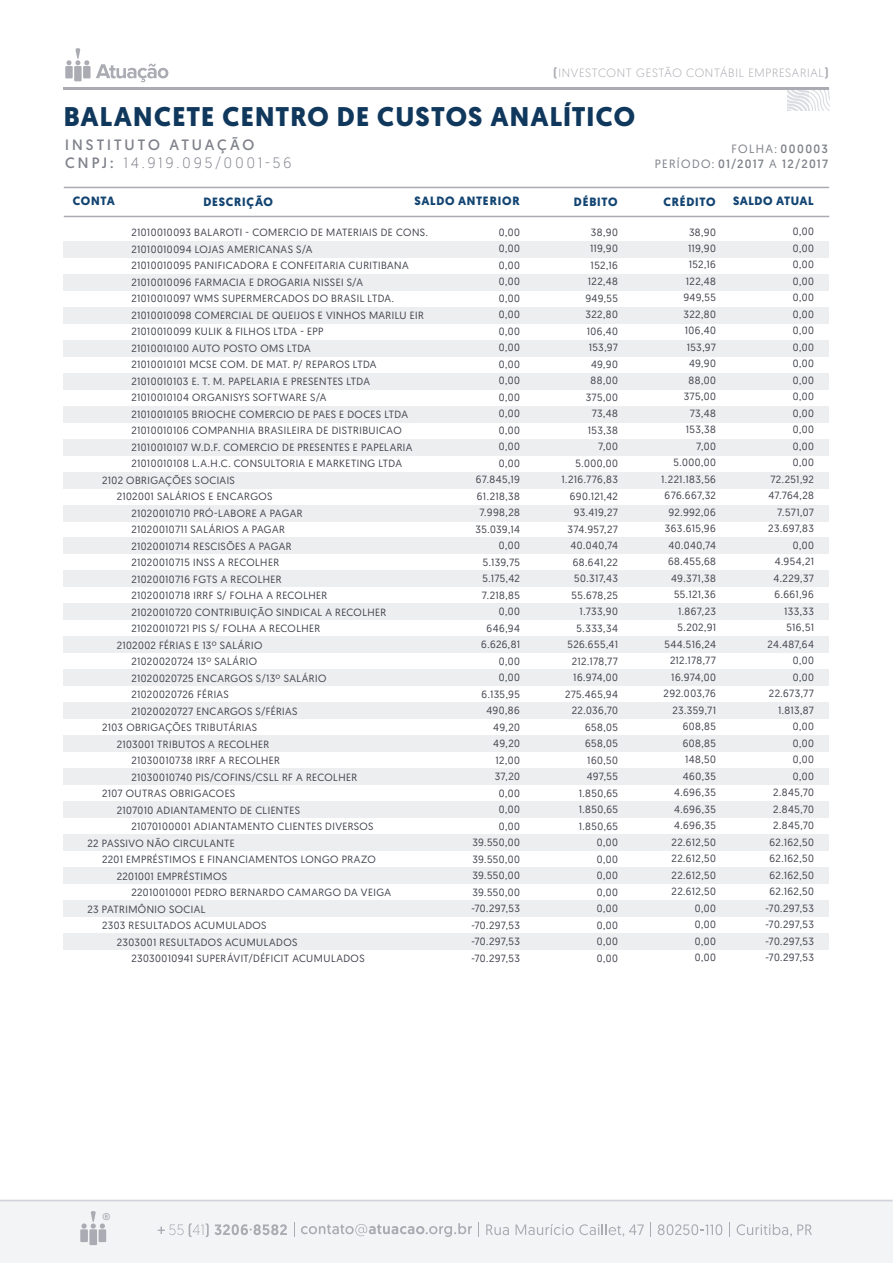
<style>
.page{position:relative;width:893px;height:1263px;background:#fff}
.page>*{position:absolute;margin:0;border:0;box-sizing:border-box;transform-origin:0 0}
.t1{font:700 27px "Geomanist";letter-spacing:.04em;color:#10385d}
.t2{font:17.55px "Geomanist";color:#abacb3}
.t3{font:15px/18px "Geomanist";letter-spacing:.195em;color:#80828b}
.t4{font:700 12px "Geomanist";letter-spacing:.06em;color:#124472}
.t5{font:300 12px "Geomanist";letter-spacing:.055em;color:#abacb3}
.t6{font:12px/14.4px "Geomanist";letter-spacing:.1em;color:#80828b;text-align:right}
.t7{font:10.5px/16.5px "Geomanist";letter-spacing:.04em;color:#43454f;text-align:right}
.s1{font-weight:500}
.s2{font-weight:300}
.s3{font-style:inherit}
</style>
<div class="page">
<div style="left:64px;top:933px;width:765px;height:17px;background:#edeef0"></div>
<div style="left:64px;top:241px;width:765px;height:17px;background:#edeef0"></div>
<div style="left:64px;top:274px;width:765px;height:17px;background:#edeef0"></div>
<div style="left:64px;top:307px;width:765px;height:16px;background:#edeef0"></div>
<div style="left:64px;top:340px;width:765px;height:16px;background:#edeef0"></div>
<div style="left:64px;top:373px;width:765px;height:16px;background:#edeef0"></div>
<div style="left:64px;top:406px;width:765px;height:16px;background:#edeef0"></div>
<div style="left:64px;top:439px;width:765px;height:16px;background:#edeef0"></div>
<div style="left:64px;top:472px;width:765px;height:16px;background:#edeef0"></div>
<div style="left:64px;top:505px;width:765px;height:16px;background:#edeef0"></div>
<div style="left:64px;top:538px;width:765px;height:16px;background:#edeef0"></div>
<div style="left:64px;top:571px;width:765px;height:16px;background:#edeef0"></div>
<div style="left:64px;top:604px;width:765px;height:16px;background:#edeef0"></div>
<div style="left:64px;top:637px;width:765px;height:16px;background:#edeef0"></div>
<div style="left:64px;top:670px;width:765px;height:16px;background:#edeef0"></div>
<div style="left:64px;top:702px;width:765px;height:17px;background:#edeef0"></div>
<div style="left:64px;top:735px;width:765px;height:17px;background:#edeef0"></div>
<div style="left:64px;top:768px;width:765px;height:17px;background:#edeef0"></div>
<div style="left:64px;top:801px;width:765px;height:17px;background:#edeef0"></div>
<div style="left:64px;top:834px;width:765px;height:17px;background:#edeef0"></div>
<div style="left:64px;top:867px;width:765px;height:17px;background:#edeef0"></div>
<div style="left:64px;top:900px;width:765px;height:17px;background:#edeef0"></div>
<div style="left:0;top:1199px;width:893px;height:64px;background:#f3f4f6"></div>
<svg style="left:158px;top:1223px;width:129px;height:14px"></svg>
<svg style="left:294px;top:1222px;width:1px;height:14px"></svg>
<svg style="left:301px;top:1223px;width:171px;height:14px"></svg>
<svg style="left:478px;top:1222px;width:1px;height:14px"></svg>
<svg style="left:486px;top:1224px;width:23px;height:11px"></svg>
<svg style="left:516px;top:1224px;width:128px;height:13px"></svg>
<svg style="left:650px;top:1222px;width:1px;height:14px"></svg>
<svg style="left:658px;top:1224px;width:64px;height:11px"></svg>
<svg style="left:729px;top:1222px;width:1px;height:14px"></svg>
<svg style="left:737px;top:1224px;width:75px;height:13px"></svg>
<div style="left:80px;top:1229px;width:8px;height:13px;background:#abacb3"></div>
<div style="left:99px;top:1229px;width:7px;height:13px;background:#abacb3"></div>
<div style="left:89px;top:1229px;width:8px;height:16px;background:#abacb3"></div>
<svg style="left:81px;top:1211px;width:24px;height:17px"></svg>
<hr style="left:0;top:1200px;width:892px;height:1px;background:#d3d4db">
<svg style="left:96px;top:64px;width:72px;height:18px"></svg>
<div style="left:65px;top:66px;width:8px;height:12px;background:#abacb3"></div>
<div style="left:83px;top:66px;width:8px;height:12px;background:#abacb3"></div>
<div style="left:74px;top:66px;width:8px;height:15px;background:#abacb3"></div>
<svg style="left:66px;top:48px;width:23px;height:17px"></svg>
<svg style="left:788px;top:90px;width:42px;height:21px"></svg>
<hr style="left:64px;top:88px;width:765px;height:2px;background:#abacb3">
<hr style="left:64px;top:187px;width:765px;height:1px;background:#abacb3">
<hr style="left:64px;top:216px;width:765px;height:1px;background:#abacb3">
<p class="t5" style="left:553px;top:65px;width:277px"><span class="s1">(</span>INVESTCONT GESTÃO CONTÁBIL EMPRESARIAL<span class="s1">)</span></p>
<h1 class="t1" style="left:64px;top:99px;width:573px">BALANCETE CENTRO DE CUSTOS ANALÍTICO</h1>
<h3 class="t3" style="left:65px;top:136px;width:228px">INSTITUTO ATUAÇÃO<br>CNPJ: <span class="s2">14.919.095/0001-56</span></h3>
<p class="t6" style="left:655px;top:142px;width:175px"><span class="s3">FOLHA:</span> 000003<br><span class="s3">PERÍODO:</span> 01/2017 <span class="s3">A</span> 12/2017</p>
<p class="t4" style="left:73px;top:193px;width:44px">CONTA</p>
<p class="t4" style="left:203px;top:193px;width:71px">DESCRIÇÃO</p>
<p class="t4" style="left:414px;top:193px;width:107px">SALDO ANTERIOR</p>
<p class="t4" style="left:574px;top:193px;width:45px">DÉBITO</p>
<p class="t4" style="left:663px;top:193px;width:54px">CRÉDITO</p>
<p class="t4" style="left:733px;top:193px;width:82px">SALDO ATUAL</p>
<p class="t7" style="left:131px;top:224px;width:298px">21010010093 BALAROTI - COMERCIO DE MATERIAIS DE CONS.</p>
<p class="t7" style="left:131px;top:240px;width:183px">21010010094 LOJAS AMERICANAS S/A</p>
<p class="t7" style="left:131px;top:257px;width:279px">21010010095 PANIFICADORA E CONFEITARIA CURITIBANA</p>
<p class="t7" style="left:131px;top:273px;width:233px">21010010096 FARMACIA E DROGARIA NISSEI S/A</p>
<p class="t7" style="left:131px;top:290px;width:264px">21010010097 WMS SUPERMERCADOS DO BRASIL LTDA.</p>
<p class="t7" style="left:131px;top:306px;width:294px">21010010098 COMERCIAL DE QUEIJOS E VINHOS MARILU EIR</p>
<p class="t7" style="left:131px;top:323px;width:193px">21010010099 KULIK &amp; FILHOS LTDA - EPP</p>
<p class="t7" style="left:131px;top:339px;width:181px">21010010100 AUTO POSTO OMS LTDA</p>
<p class="t7" style="left:131px;top:356px;width:247px">21010010101 MCSE COM. DE MAT. P/ REPAROS LTDA</p>
<p class="t7" style="left:131px;top:372px;width:240px">21010010103 E. T. M. PAPELARIA E PRESENTES LTDA</p>
<p class="t7" style="left:131px;top:389px;width:197px">21010010104 ORGANISYS SOFTWARE S/A</p>
<p class="t7" style="left:131px;top:405px;width:278px">21010010105 BRIOCHE COMERCIO DE PAES E DOCES LTDA</p>
<p class="t7" style="left:131px;top:422px;width:272px">21010010106 COMPANHIA BRASILEIRA DE DISTRIBUICAO</p>
<p class="t7" style="left:131px;top:438px;width:283px">21010010107 W.D.F. COMERCIO DE PRESENTES E PAPELARIA</p>
<p class="t7" style="left:131px;top:455px;width:272px">21010010108 L.A.H.C. CONSULTORIA E MARKETING LTDA</p>
<p class="t7" style="left:102px;top:471px;width:134px">2102 OBRIGAÇÕES SOCIAIS</p>
<p class="t7" style="left:117px;top:488px;width:157px">2102001 SALÁRIOS E ENCARGOS</p>
<p class="t7" style="left:131px;top:504px;width:173px">21020010710 PRÓ-LABORE A PAGAR</p>
<p class="t7" style="left:131px;top:521px;width:155px">21020010711 SALÁRIOS A PAGAR</p>
<p class="t7" style="left:131px;top:537px;width:162px">21020010714 RESCISÕES A PAGAR</p>
<p class="t7" style="left:131px;top:554px;width:149px">21020010715 INSS A RECOLHER</p>
<p class="t7" style="left:131px;top:570px;width:152px">21020010716 FGTS A RECOLHER</p>
<p class="t7" style="left:131px;top:587px;width:197px">21020010718 IRRF S/ FOLHA A RECOLHER</p>
<p class="t7" style="left:131px;top:603px;width:256px">21020010720 CONTRIBUIÇÃO SINDICAL A RECOLHER</p>
<p class="t7" style="left:131px;top:620px;width:190px">21020010721 PIS S/ FOLHA A RECOLHER</p>
<p class="t7" style="left:117px;top:636px;width:147px">2102002 FÉRIAS E 13º SALÁRIO</p>
<p class="t7" style="left:131px;top:653px;width:127px">21020020724 13º SALÁRIO</p>
<p class="t7" style="left:131px;top:669px;width:196px">21020020725 ENCARGOS S/13º SALÁRIO</p>
<p class="t7" style="left:131px;top:686px;width:99px">21020020726 FÉRIAS</p>
<p class="t7" style="left:131px;top:702px;width:168px">21020020727 ENCARGOS S/FÉRIAS</p>
<p class="t7" style="left:102px;top:719px;width:157px">2103 OBRIGAÇÕES TRIBUTÁRIAS</p>
<p class="t7" style="left:117px;top:735px;width:154px">2103001 TRIBUTOS A RECOLHER</p>
<p class="t7" style="left:131px;top:752px;width:150px">21030010738 IRRF A RECOLHER</p>
<p class="t7" style="left:131px;top:768px;width:227px">21030010740 PIS/COFINS/CSLL RF A RECOLHER</p>
<p class="t7" style="left:102px;top:785px;width:135px">2107 OUTRAS OBRIGACOES</p>
<p class="t7" style="left:117px;top:801px;width:185px">2107010 ADIANTAMENTO DE CLIENTES</p>
<p class="t7" style="left:131px;top:818px;width:244px">21070100001 ADIANTAMENTO CLIENTES DIVERSOS</p>
<p class="t7" style="left:87px;top:834px;width:149px">22 PASSIVO NÃO CIRCULANTE</p>
<p class="t7" style="left:102px;top:851px;width:275px">2201 EMPRÉSTIMOS E FINANCIAMENTOS LONGO PRAZO</p>
<p class="t7" style="left:117px;top:867px;width:112px">2201001 EMPRÉSTIMOS</p>
<p class="t7" style="left:131px;top:884px;width:261px">22010010001 PEDRO BERNARDO CAMARGO DA VEIGA</p>
<p class="t7" style="left:87px;top:900px;width:120px">23 PATRIMÔNIO SOCIAL</p>
<p class="t7" style="left:102px;top:917px;width:166px">2303 RESULTADOS ACUMULADOS</p>
<p class="t7" style="left:117px;top:933px;width:182px">2303001 RESULTADOS ACUMULADOS</p>
<p class="t7" style="left:131px;top:950px;width:235px">23030010941 SUPERÁVIT/DÉFICIT ACUMULADOS</p>
<p class="t7" style="left:471px;top:224px;width:50px">0,00<br>0,00<br>0,00<br>0,00<br>0,00<br>0,00<br>0,00<br>0,00<br>0,00<br>0,00<br>0,00<br>0,00<br>0,00<br>0,00<br>0,00<br>67.845,19<br>61.218,38<br>7.998,28<br>35.039,14<br>0,00<br>5.139,75<br>5.175,42<br>7.218,85<br>0,00<br>646,94<br>6.626,81<br>0,00<br>0,00<br>6.135,95<br>490,86<br>49,20<br>49,20<br>12,00<br>37,20<br>0,00<br>0,00<br>0,00<br>39.550,00<br>39.550,00<br>39.550,00<br>39.550,00 -70.297,53 -70.297,53 -70.297,53 -70.297,53</p>
<p class="t7" style="left:561px;top:223px;width:58px">38,90<br>119,90<br>152,16<br>122,48<br>949,55<br>322,80<br>106,40<br>153,97<br>49,90<br>88,00<br>375,00<br>73,48<br>153,38<br>7,00<br>5.000,00<br>1.216.776,83<br>690.121,42<br>93.419,27<br>374.957,27<br>40.040,74<br>68.641,22<br>50.317,43<br>55.678,25<br>1.733,90<br>5.333,34<br>526.655,41<br>212.178,77<br>16.974,00<br>275.465,94<br>22.036,70<br>658,05<br>658,05<br>160,50<br>497,55<br>1.850,65<br>1.850,65<br>1.850,65<br>0,00<br>0,00<br>0,00<br>0,00<br>0,00<br>0,00<br>0,00<br>0,00</p>
<p class="t7" style="left:661px;top:223px;width:56px">38,90<br>119,90<br>152,16<br>122,48<br>949,55<br>322,80<br>106,40<br>153,97<br>49,90<br>88,00<br>375,00<br>73,48<br>153,38<br>7,00<br>5.000,00<br>1.221.183,56<br>676.667,32<br>92.992,06<br>363.615,96<br>40.040,74<br>68.455,68<br>49.371,38<br>55.121,36<br>1.867,23<br>5.202,91<br>544.516,24<br>212.178,77<br>16.974,00<br>292.003,76<br>23.359,71<br>608,85<br>608,85<br>148,50<br>460,35<br>4.696,35<br>4.696,35<br>4.696,35<br>22.612,50<br>22.612,50<br>22.612,50<br>22.612,50<br>0,00<br>0,00<br>0,00<br>0,00</p>
<p class="t7" style="left:765px;top:223px;width:50px">0,00<br>0,00<br>0,00<br>0,00<br>0,00<br>0,00<br>0,00<br>0,00<br>0,00<br>0,00<br>0,00<br>0,00<br>0,00<br>0,00<br>0,00<br>72.251,92<br>47.764,28<br>7.571,07<br>23.697,83<br>0,00<br>4.954,21<br>4.229,37<br>6.661,96<br>133,33<br>516,51<br>24.487,64<br>0,00<br>0,00<br>22.673,77<br>1.813,87<br>0,00<br>0,00<br>0,00<br>0,00<br>2.845,70<br>2.845,70<br>2.845,70<br>62.162,50<br>62.162,50<br>62.162,50<br>62.162,50 -70.297,53 -70.297,53 -70.297,53 -70.297,53</p>
<h2 class="t2" style="left:102px;top:1208px;width:9px">®</h2>
</div>
